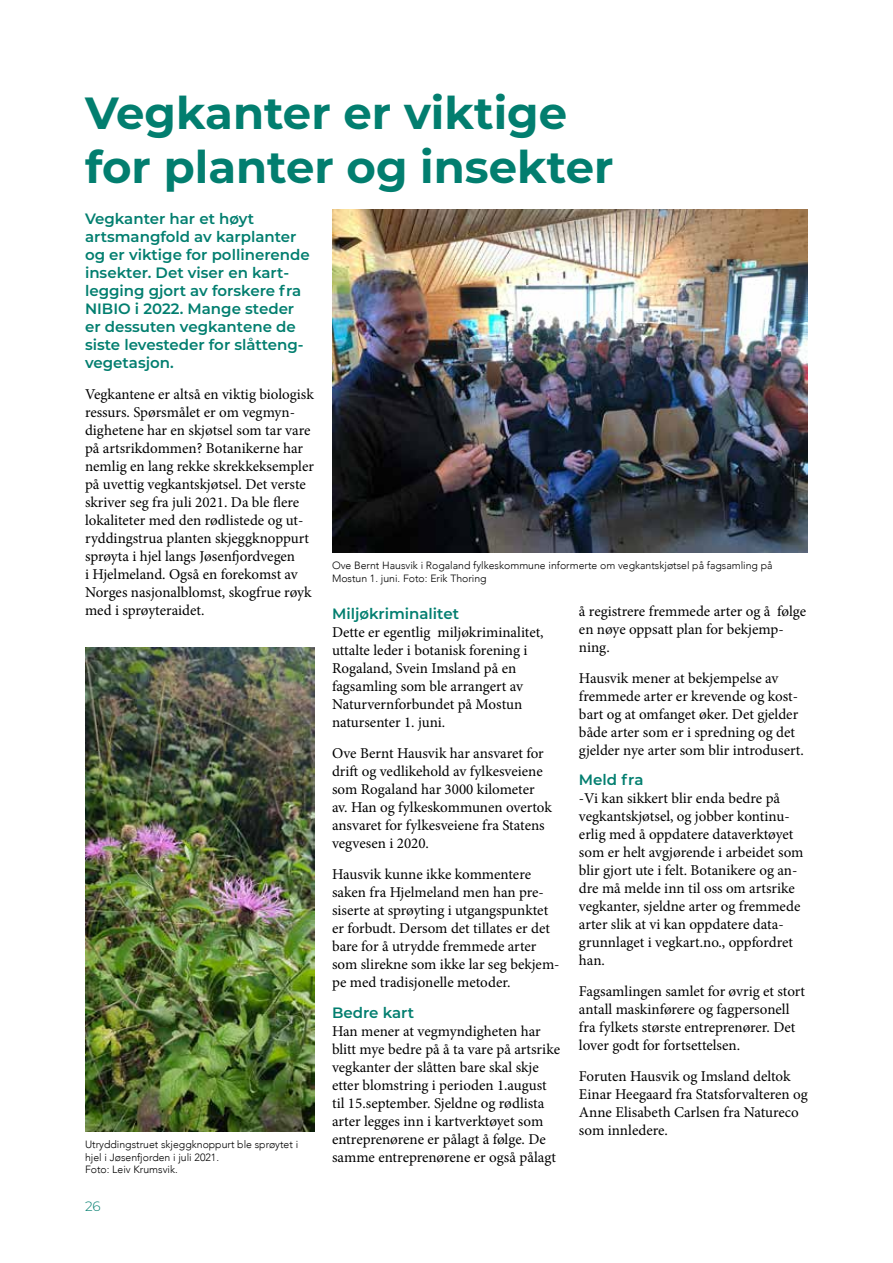
<style>
.page{position:relative;width:893px;height:1263px;background:#fff}
.page>*{position:absolute;margin:0;border:0;box-sizing:border-box;transform-origin:0 0}
.t1{font:700 45px/54px "Montserrat";color:#027e6f}
.t2{font:15px/18px "Minion Pro";color:#000}
.t3{font:600 15px/18px "Montserrat";color:#027e6f}
.t4{font:300 13.5px "Montserrat";color:#027e6f}
.t5{font:300 10.5px/12.6px "Avenir";color:#000}
</style>
<div class="page">
<img style="left:332px;top:209px;width:476px;height:343px">
<img style="left:85px;top:648px;width:229px;height:483px">
<h1 class="t1" style="left:85px;top:83px;width:530px">Vegkanter er viktige for planter og insekter</h1>
<p class="t3" style="left:85px;top:209px;width:226px">Vegkanter har et høyt artsmangfold av karplanter og er viktige for pollinerende insekter. Det viser en kart&shy;legging gjort av forskere fra<br>NIBIO i 2022. Mange steder er dessuten vegkantene de siste levesteder for slåtteng&shy;vegetasjon.</p>
<p class="t2" style="left:85px;top:385px;width:230px">Vegkantene er altså en viktig biologisk ressurs. Spørsmålet er om vegmyn&shy;dighetene har en skjøtsel som tar vare på artsrikdommen? Botanikerne har nemlig en lang rekke skrekkeksempler på uvettig vegkantskjøtsel. Det verste skriver seg fra juli 2021. Da ble flere lokaliteter med den rødlistede og ut&shy;ryddingstrua planten skjeggknoppurt sprøyta i hjel langs Jøsenfjordvegen<br>i Hjelmeland. Også en forekomst av Norges nasjonalblomst, skogfrue røyk med i sprøyteraidet.</p>
<p class="t5" style="left:85px;top:1138px;width:215px">Utryddingstruet skjeggknoppurt ble sprøytet i hjel i Jøsenfjorden i juli 2021.<br>Foto: Leiv Krumsvik.</p>
<p class="t4" style="left:85px;top:1197px;width:17px">26</p>
<p class="t5" style="left:332px;top:559px;width:442px">Ove Bernt Hausvik i Rogaland fylkeskommune informerte om vegkantskjøtsel på fagsamling på<br>Mostun 1. juni. Foto: Erik Thoring</p>
<p class="t3" style="left:332px;top:604px;width:129px">Miljøkriminalitet</p>
<p class="t2" style="left:332px;top:624px;width:213px">Dette er egentlig miljøkriminalitet, uttalte leder i botanisk forening i<br>Rogaland, Svein Imsland på en fagsamling som ble arrangert av<br>Naturvernforbundet på Mostun natursenter 1. juni.</p>
<p class="t2" style="left:332px;top:744px;width:221px">Ove Bernt Hausvik har ansvaret for drift og vedlikehold av fylkesveiene som Rogaland har 3000 kilometer av. Han og fylkeskommunen overtok ansvaret for fylkesveiene fra Statens vegvesen i 2020.</p>
<p class="t2" style="left:332px;top:865px;width:229px">Hausvik kunne ikke kommentere saken fra Hjelmeland men han pre&shy;siserte at sprøyting i utgangspunktet er forbudt. Dersom det tillates er det bare for å utrydde fremmede arter som slirekne som ikke lar seg bekjem&shy;pe med tradisjonelle metoder.</p>
<p class="t3" style="left:332px;top:1003px;width:84px">Bedre kart</p>
<p class="t2" style="left:332px;top:1022px;width:230px">Han mener at vegmyndigheten har blitt mye bedre på å ta vare på artsrike vegkanter der slåtten bare skal skje etter blomstring i perioden 1.august til 15.september. Sjeldne og rødlista arter legges inn i kartverktøyet som entreprenørene er pålagt å følge. De samme entreprenørene er også pålagt</p>
<p class="t2" style="left:579px;top:602px;width:229px">å registrere fremmede arter og å følge en nøye oppsatt plan for bekjemp&shy;ning.</p>
<p class="t2" style="left:579px;top:669px;width:226px">Hausvik mener at bekjempelse av fremmede arter er krevende og kost&shy;bart og at omfanget øker. Det gjelder både arter som er i spredning og det gjelder nye arter som blir introdusert.</p>
<p class="t3" style="left:579px;top:770px;width:66px">Meld fra</p>
<p class="t2" style="left:579px;top:790px;width:226px">-Vi kan sikkert blir enda bedre på vegkantskjøtsel, og jobber kontinu&shy;erlig med å oppdatere dataverktøyet som er helt avgjørende i arbeidet som blir gjort ute i felt. Botanikere og an&shy;dre må melde inn til oss om artsrike vegkanter, sjeldne arter og fremmede arter slik at vi kan oppdatere data&shy;grunnlaget i vegkart.no., oppfordret han.</p>
<p class="t2" style="left:579px;top:982px;width:228px">Fagsamlingen samlet for øvrig et stort antall maskinførere og fagpersonell fra fylkets største entreprenører. Det lover godt for fortsettelsen.</p>
<p class="t2" style="left:579px;top:1067px;width:230px">Foruten Hausvik og Imsland deltok<br>Einar Heegaard fra Statsforvalteren og<br>Anne Elisabeth Carlsen fra Natureco som innledere.</p>
</div>
